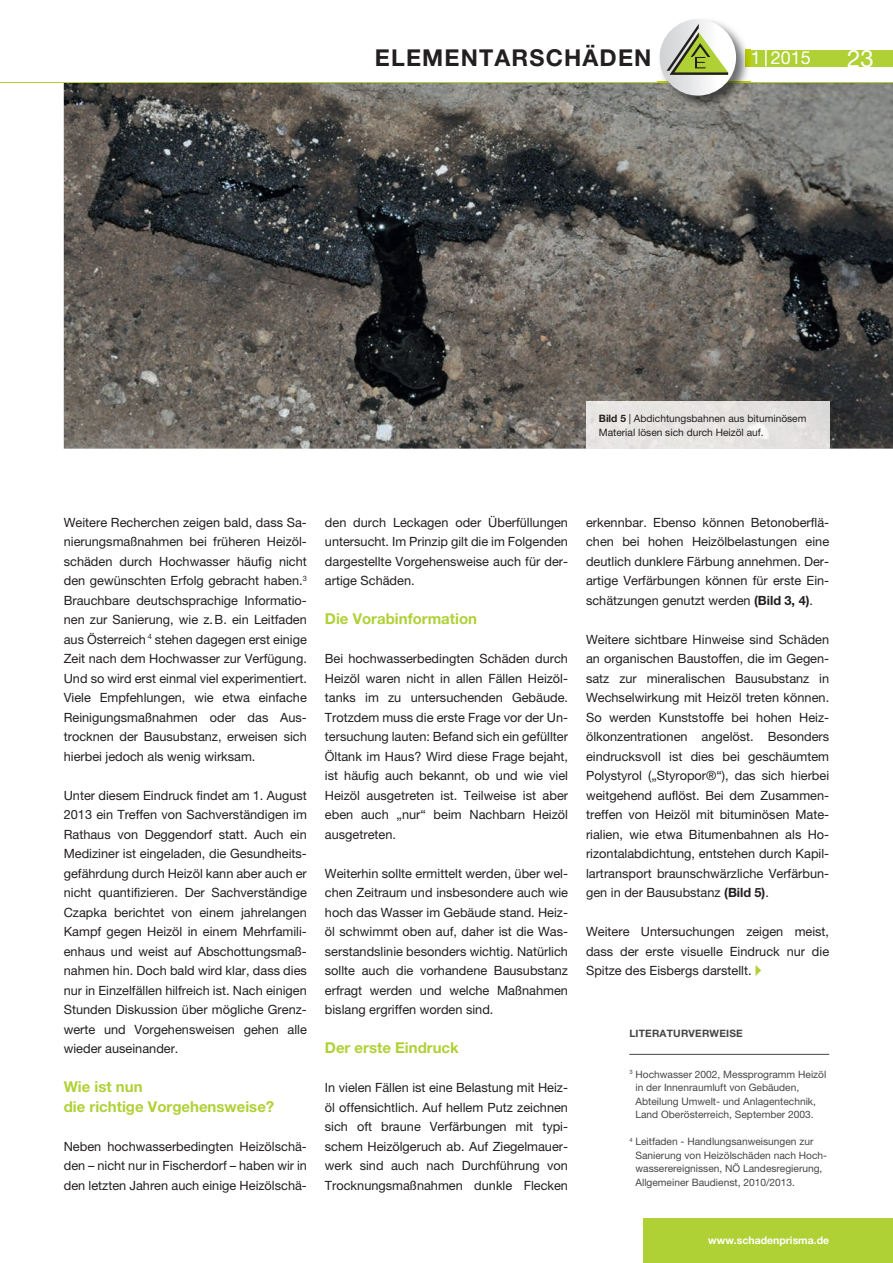
<style>
.page{position:relative;width:893px;height:1263px;background:#fff}
.page>*{position:absolute;margin:0;border:0;box-sizing:border-box;transform-origin:0 0}
.t1{font:24px "Helvetica Neue";color:#fff}
.t2{font:700 23.25px "Helvetica Neue";letter-spacing:.05em;color:#231f20}
.t3{font:18px "Helvetica Neue";color:#fff}
.t4{font:700 15px/19.5px "Helvetica Neue";color:#b0d136}
.t5{font:12.75px/19.5px "Helvetica Neue";color:#231f20;text-align:justify}
.t6{font:700 10.5px "Helvetica Neue";color:#fff}
.t7{font:10.2px/13.5px "Helvetica Neue";color:#454647}
.t8{font:10.2px/13.5px "Helvetica Neue";color:#231f20}
.t9{font:700 10.2px "Helvetica Neue";letter-spacing:.02em;color:#454647}
.s1{font-weight:700}
</style>
<div class="page">
<img style="left:64px;top:83px;width:829px;height:366px">
<div style="left:745px;top:50px;width:148px;height:16px;background:#b0d136"></div>
<svg style="left:765px;top:50px;width:2px;height:16px"></svg>
<hr style="left:0;top:82px;width:893px;height:1px;background:#b0d136">
<img style="left:658px;top:19px;width:93px;height:91px">
<img style="left:745px;top:50px;width:6px;height:16px">
<img style="left:658px;top:82px;width:93px;height:1px">
<svg style="left:660px;top:19px;width:76px;height:77px"></svg>
<svg style="left:667px;top:56px;width:61px;height:19px"></svg>
<div style="left:644px;top:1219px;width:249px;height:44px;background:#b0d136"></div>
<img style="left:586px;top:401px;width:243px;height:47px">
<hr style="left:629px;top:1054px;width:200px;height:1px;background:#454647">
<h2 class="t2" style="left:375px;top:43px;width:278px">ELEMENTARSCHÄDEN</h2>
<h3 class="t3" style="left:751px;top:47px;width:62px">1 2015</h3>
<h1 class="t1" style="left:847px;top:44px;width:28px">23</h1>
<p class="t8" style="left:599px;top:412px;width:209px"><span class="s1">Bild 5</span> | Abdichtungsbahnen aus bituminösem<br>Material lösen sich durch Heizöl auf.</p>
<p class="t5" style="left:64px;top:512px;width:245px">Weitere Recherchen zeigen bald, dass Sa&shy;nierungsmaßnahmen bei früheren Heizöl&shy;schäden durch Hochwasser häufig nicht den gewünschten Erfolg gebracht haben.<sup>3<br></sup>Brauchbare deutschsprachige Informatio&shy;nen zur Sanierung, wie z.B. ein Leitfaden aus Österreich <sup>4</sup> stehen dagegen erst einige Zeit nach dem Hochwasser zur Verfügung.<br>Und so wird erst einmal viel experimentiert.<br>Viele Empfehlungen, wie etwa einfache Reinigungsmaßnahmen oder das Aus&shy;trocknen der Bausubstanz, erweisen sich hierbei jedoch als wenig wirksam.</p>
<p class="t5" style="left:64px;top:785px;width:245px">Unter diesem Eindruck findet am 1. August 2013 ein Treffen von Sachverständigen im Rathaus von Deggendorf statt. Auch ein Mediziner ist eingeladen, die Gesundheits&shy;gefährdung durch Heizöl kann aber auch er nicht quantifizieren. Der Sachverständige Czapka berichtet von einem jahrelangen Kampf gegen Heizöl in einem Mehrfamili&shy;enhaus und weist auf Abschottungsmaß&shy;nahmen hin. Doch bald wird klar, dass dies nur in Einzelfällen hilfreich ist. Nach einigen Stunden Diskussion über mögliche Grenz&shy;werte und Vorgehensweisen gehen alle wieder auseinander.</p>
<p class="t4" style="left:64px;top:1077px;width:212px">Wie ist nun<br>die richtige Vorgehensweise?</p>
<p class="t5" style="left:64px;top:1136px;width:245px">Neben hochwasserbedingten Heizölschä&shy;den – nicht nur in Fischerdorf – haben wir in den letzten Jahren auch einige Heizölschä-</p>
<p class="t5" style="left:325px;top:512px;width:245px">den durch Leckagen oder Überfüllungen untersucht. Im Prinzip gilt die im Folgenden dargestellte Vorgehensweise auch für der&shy;artige Schäden.</p>
<p class="t4" style="left:325px;top:609px;width:154px">Die Vorabinformation</p>
<p class="t5" style="left:325px;top:649px;width:245px">Bei hochwasserbedingten Schäden durch Heizöl waren nicht in allen Fällen Heizöl&shy;tanks im zu untersuchenden Gebäude.<br>Trotzdem muss die erste Frage vor der Un&shy;tersuchung lauten: Befand sich ein gefüllter Öltank im Haus? Wird diese Frage bejaht, ist häufig auch bekannt, ob und wie viel Heizöl ausgetreten ist. Teilweise ist aber eben auch „nur“ beim Nachbarn Heizöl ausgetreten.</p>
<p class="t5" style="left:325px;top:863px;width:245px">Weiterhin sollte ermittelt werden, über wel&shy;chen Zeitraum und insbesondere auch wie hoch das Wasser im Gebäude stand. Heiz&shy;öl schwimmt oben auf, daher ist die Was&shy;serstandslinie besonders wichtig. Natürlich sollte auch die vorhandene Bausubstanz erfragt werden und welche Maßnahmen bislang ergriffen worden sind.</p>
<p class="t4" style="left:325px;top:1038px;width:135px">Der erste Eindruck</p>
<p class="t5" style="left:325px;top:1078px;width:245px">In vielen Fällen ist eine Belastung mit Heiz&shy;öl offensichtlich. Auf hellem Putz zeichnen sich oft braune Verfärbungen mit typi&shy;schem Heizölgeruch ab. Auf Ziegelmauer&shy;werk sind auch nach Durchführung von Trocknungsmaßnahmen dunkle Flecken</p>
<p class="t5" style="left:586px;top:512px;width:245px">erkennbar. Ebenso können Betonoberflä&shy;chen bei hohen Heizölbelastungen eine deutlich dunklere Färbung annehmen. Der&shy;artige Verfärbungen können für erste Ein&shy;schätzungen genutzt werden <span class="s1">(Bild 3, 4)</span>.</p>
<p class="t5" style="left:586px;top:629px;width:245px">Weitere sichtbare Hinweise sind Schäden an organischen Baustoffen, die im Gegen&shy;satz zur mineralischen Bausubstanz in Wechselwirkung mit Heizöl treten können.<br>So werden Kunststoffe bei hohen Heiz&shy;ölkonzentrationen angelöst. Besonders eindrucksvoll ist dies bei geschäumtem Polystyrol („Styropor®“), das sich hierbei weitgehend auflöst. Bei dem Zusammen&shy;treffen von Heizöl mit bituminösen Mate&shy;rialien, wie etwa Bitumenbahnen als Ho&shy;rizontalabdichtung, entstehen durch Kapil&shy;lartransport braunschwärzliche Verfärbun&shy;gen in der Bausubstanz <span class="s1">(Bild 5)</span>.</p>
<p class="t5" style="left:586px;top:921px;width:245px">Weitere Untersuchungen zeigen meist, dass der erste visuelle Eindruck nur die Spitze des Eisbergs darstellt.</p>
<p class="t9" style="left:629px;top:1027px;width:115px">LITERATURVERWEISE</p>
<p class="t7" style="left:635px;top:1067px;width:192px;text-indent:-6px"><sup>3</sup> Hochwasser 2002, Messprogramm Heizöl in der Innenraumluft von Gebäuden, Abteilung Umwelt- und Anlagentechnik, Land Oberösterreich, September 2003.</p>
<p class="t7" style="left:635px;top:1134px;width:193px;text-indent:-6px"><sup>4</sup> Leitfaden - Handlungsanweisungen zur Sanierung von Heizölschäden nach Hoch&shy;wasserereignissen, NÖ Landesregierung, Allgemeiner Baudienst, 2010/2013.</p>
<p class="t6" style="left:708px;top:1233px;width:122px">www.schadenprisma.de</p>
</div>
